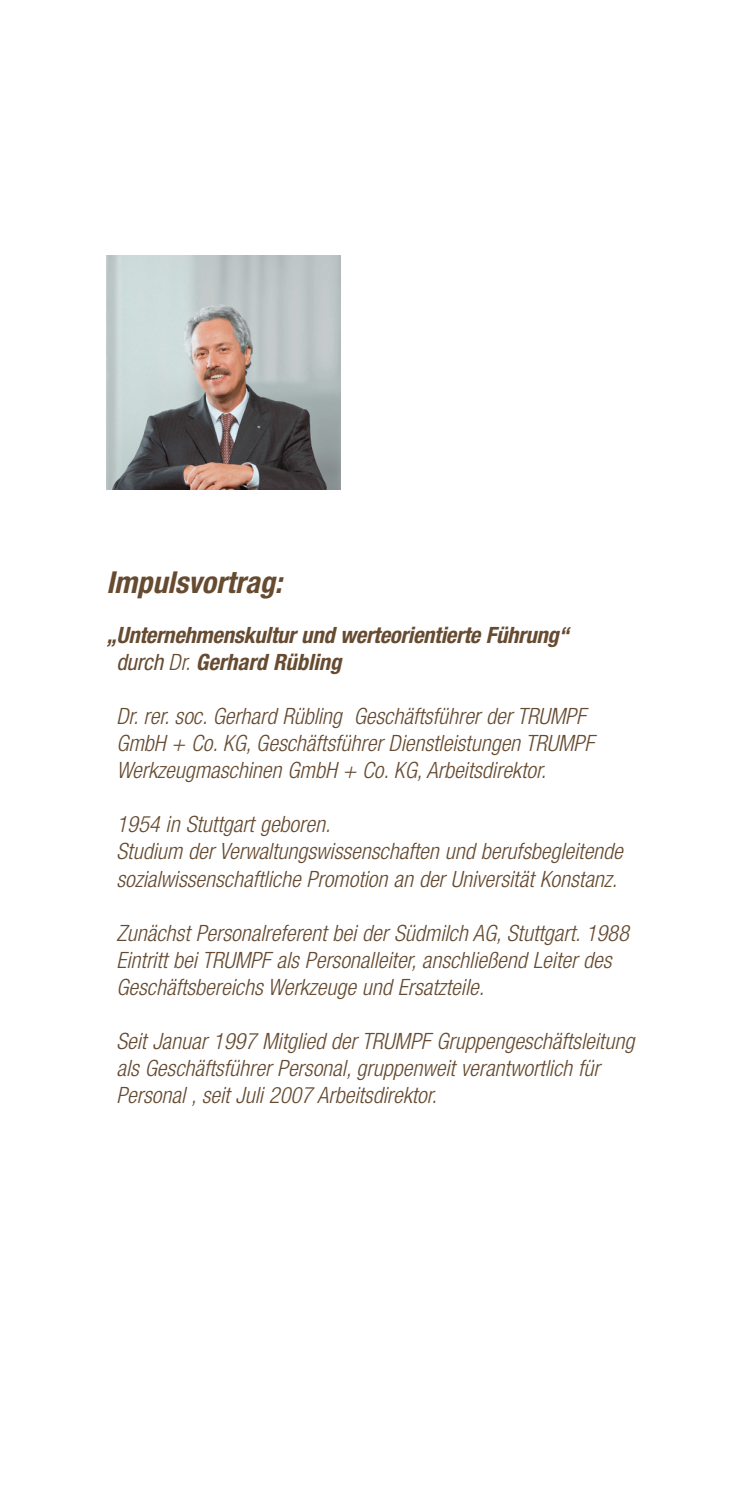
<style>
.page{position:relative;width:745px;height:1489px;background:#fff}
.page>*{position:absolute;margin:0;border:0;box-sizing:border-box;transform-origin:0 0}
.t1{font:italic 700 condensed 30.25px "Helvetica Neue";color:#664b31}
.t2{font:italic 300 condensed 22.5px/27px "Helvetica Neue";color:#664b31}
.t3{font:italic 700 condensed 22.5px/27px "Helvetica Neue";letter-spacing:-.01em;color:#664b31}
.s1{font-weight:400}
.s2{font-weight:300}
</style>
<div class="page">
<img style="left:106px;top:256px;width:234px;height:234px">
<p class="t1" style="left:106px;top:572px;width:183px">Impulsvortrag:</p>
<p class="t3" style="left:116px;top:623px;width:458px;text-indent:-10px">„Unternehmenskulturund werteorientierte Führung“ <span class="s1">durch</span> <span class="s2">Dr.</span> Gerhard Rübling</p>
<p class="t2" style="left:116px;top:704px;width:483px">Dr. rer. soc. Gerhard Rübling Geschäftsführer derTRUMPF<br>GmbH + Co. KG, Geschäftsführer Dienstleistungen TRUMPF<br>Werkzeugmaschinen GmbH + Co. KG, Arbeitsdirektor.</p>
<p class="t2" style="left:116px;top:812px;width:512px">1954 in Stuttgart geboren.<br>Studium derVerwaltungswissenschaften und berufsbegleitende sozialwissenschaftliche Promotion an der Universität Konstanz.</p>
<p class="t2" style="left:116px;top:920px;width:518px">Zunächst Personalreferent bei der Südmilch AG, Stuttgart. 1988<br>Eintritt beiTRUMPF als Personalleiter, anschließend Leiter des<br>Geschäftsbereichs Werkzeuge und Ersatzteile.</p>
<p class="t2" style="left:116px;top:1028px;width:523px">Seit Januar 1997 Mitglied derTRUMPF Gruppengeschäftsleitung als Geschäftsführer Personal, gruppenweit verantwortlich für<br>Personal , seit Juli 2007 Arbeitsdirektor.</p>
</div>
